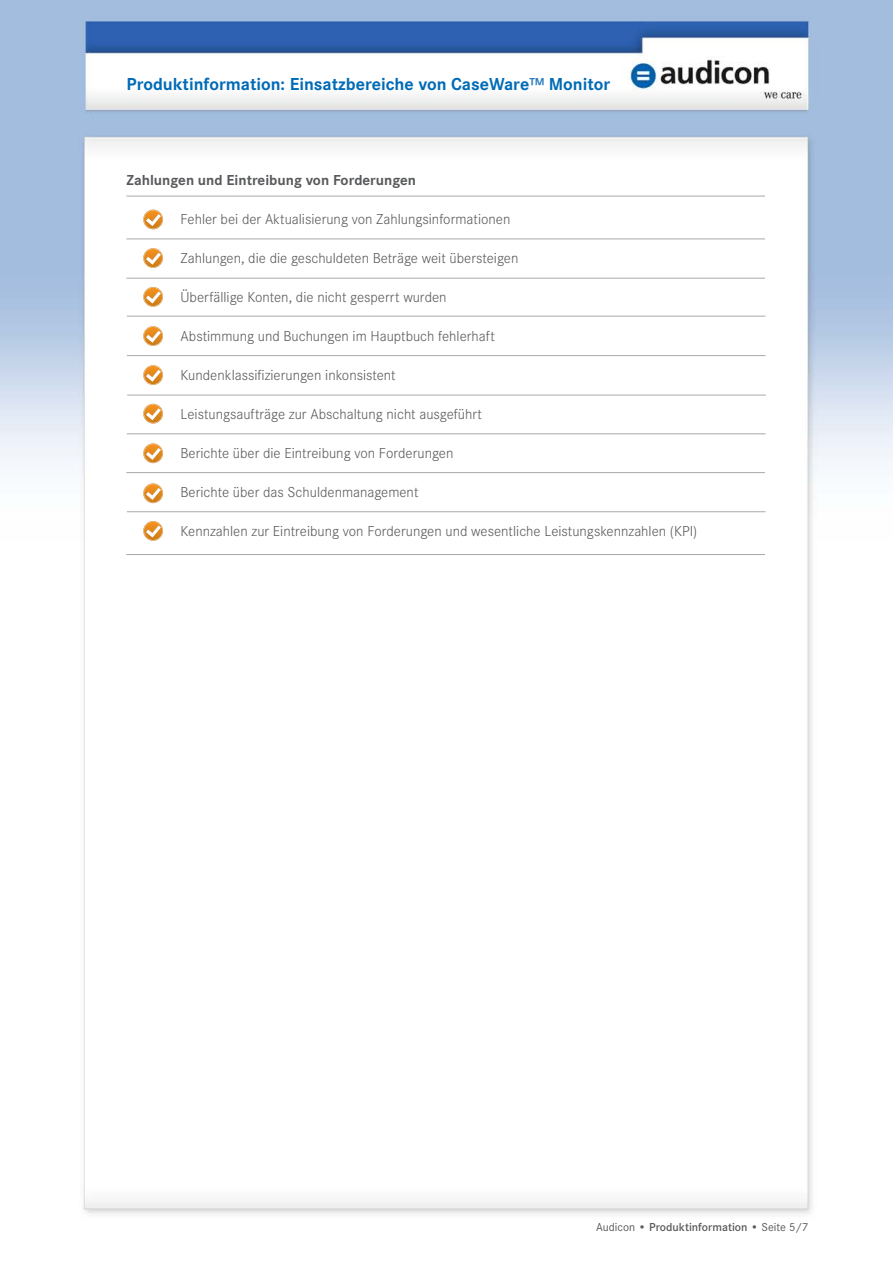
<style>
.page{position:relative;width:893px;height:1263px;background:#fff}
.page>*{position:absolute;margin:0;border:0;box-sizing:border-box;transform-origin:0 0}
.t1{font:700 18px "Corporate S";color:#006bb6}
.t2{font:300 15px "Corporate S";color:#58595b}
.t3{font:700 15px "Corporate S";color:#58595b}
.t4{font:600 12px "Corporate S";color:#58595b}
.s1{color:#2e7dc1}
.s2{font-weight:400}
</style>
<div class="page">
<img style="left:0;top:0;width:893px;height:1214px">
<hr style="left:127px;top:355px;width:638px;height:1px;background:#a7a9ac">
<hr style="left:127px;top:316px;width:638px;height:1px;background:#a7a9ac">
<hr style="left:127px;top:395px;width:638px;height:1px;background:#a7a9ac">
<svg style="left:143px;top:404px;width:20px;height:20px"></svg>
<svg style="left:143px;top:443px;width:20px;height:20px"></svg>
<svg style="left:143px;top:326px;width:20px;height:20px"></svg>
<hr style="left:127px;top:472px;width:638px;height:1px;background:#a7a9ac">
<hr style="left:127px;top:511px;width:638px;height:1px;background:#a7a9ac">
<hr style="left:127px;top:434px;width:638px;height:1px;background:#a7a9ac">
<hr style="left:127px;top:554px;width:638px;height:1px;background:#a7a9ac">
<svg style="left:143px;top:483px;width:20px;height:20px"></svg>
<svg style="left:143px;top:521px;width:20px;height:20px"></svg>
<svg style="left:143px;top:287px;width:20px;height:20px"></svg>
<svg style="left:143px;top:365px;width:20px;height:20px"></svg>
<hr style="left:127px;top:196px;width:638px;height:1px;background:#a7a9ac">
<hr style="left:127px;top:278px;width:638px;height:1px;background:#a7a9ac">
<hr style="left:127px;top:239px;width:638px;height:1px;background:#a7a9ac">
<svg style="left:143px;top:248px;width:20px;height:20px"></svg>
<svg style="left:143px;top:210px;width:20px;height:19px"></svg>
<p class="t1" style="left:126px;top:74px;width:485px">Produktinformation: Einsatzbereiche von CaseWare<span class="s1">™</span> Monitor</p>
<p class="t3" style="left:126px;top:172px;width:291px">Zahlungen und Eintreibung von Forderungen</p>
<p class="t2" style="left:180px;top:211px;width:331px">Fehler bei der Aktualisierung von Zahlungsinformationen</p>
<p class="t2" style="left:180px;top:250px;width:339px">Zahlungen, die die geschuldeten Beträge weit übersteigen</p>
<p class="t2" style="left:180px;top:289px;width:268px">Überfällige Konten, die nicht gesperrt wurden</p>
<p class="t2" style="left:180px;top:328px;width:316px">Abstimmung und Buchungen im Hauptbuch fehlerhaft</p>
<p class="t2" style="left:180px;top:367px;width:217px">Kundenklassifizierungen inkonsistent</p>
<p class="t2" style="left:180px;top:406px;width:303px">Leistungsaufträge zur Abschaltung nicht ausgeführt</p>
<p class="t2" style="left:180px;top:445px;width:274px">Berichte über die Eintreibung von Forderungen</p>
<p class="t2" style="left:180px;top:484px;width:239px">Berichte über das Schuldenmanagement</p>
<p class="t2" style="left:180px;top:523px;width:518px">Kennzahlen zur Eintreibung von Forderungen und wesentliche Leistungskennzahlen (KPI)</p>
<p class="t4" style="left:596px;top:1220px;width:214px"><span class="s2">Audicon •</span> Produktinformation • <span class="s2">Seite 5/7</span></p>
</div>
